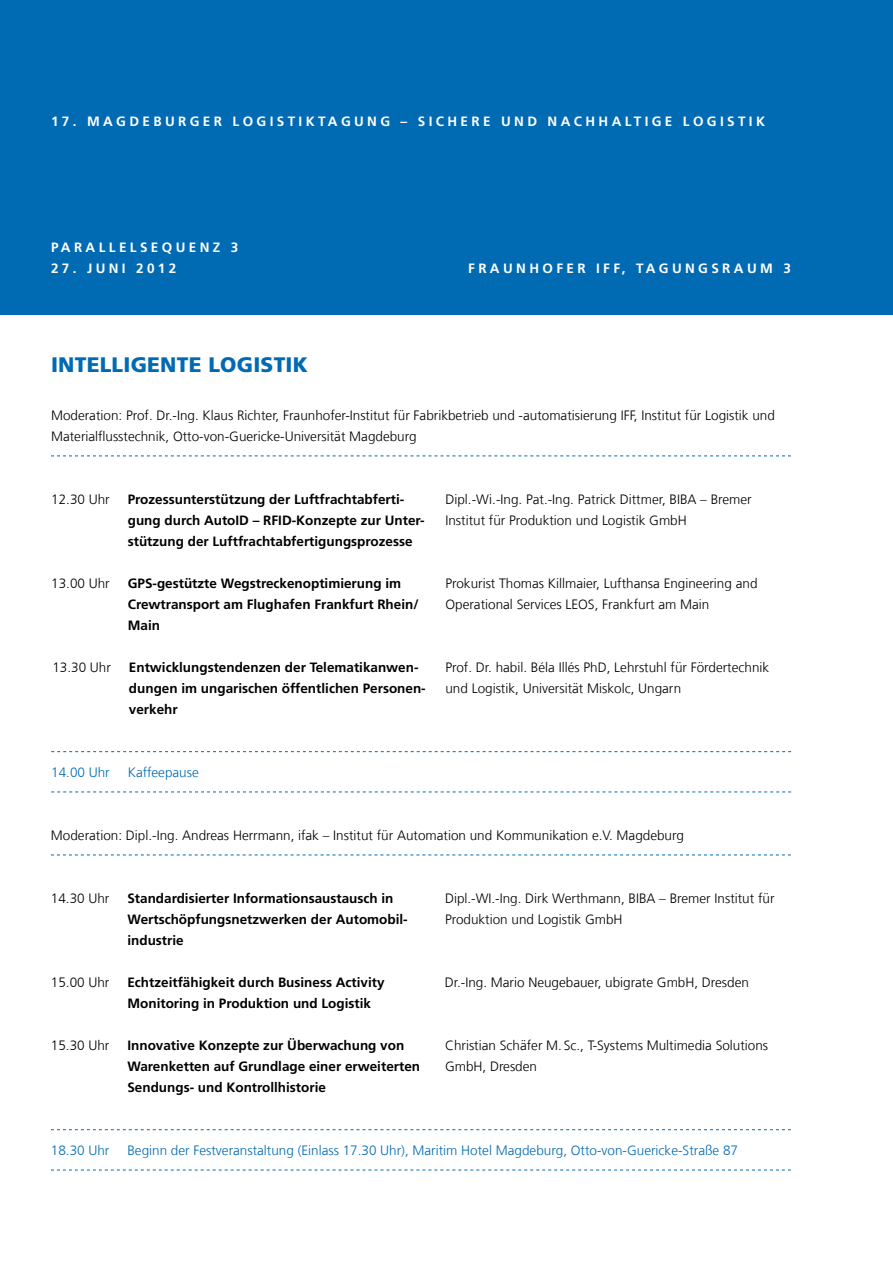
<style>
.page{position:relative;width:893px;height:1263px;background:#fff}
.page>*{position:absolute;margin:0;border:0;box-sizing:border-box;transform-origin:0 0}
.t1{font:900 21px "Frutiger LT Com";letter-spacing:.01em;color:#006ab3}
.t2{font:300 13.5px/21px "Frutiger LT Com";color:#000}
.t3{font:700 13.5px/21px "Frutiger LT Com";color:#000}
.t4{font:300 13.5px "Frutiger LT Com";color:#006ab3}
.t5{font:700 13.5px "Frutiger LT Com";letter-spacing:.25em;color:#fff}
</style>
<div class="page">
<div style="left:0;top:0;width:893px;height:315px;background:#006ab3"></div>
<svg style="left:51px;top:455px;width:740px;height:1px"></svg>
<svg style="left:51px;top:751px;width:740px;height:1px"></svg>
<svg style="left:51px;top:791px;width:740px;height:1px"></svg>
<svg style="left:51px;top:1129px;width:740px;height:1px"></svg>
<svg style="left:51px;top:1169px;width:740px;height:1px"></svg>
<svg style="left:51px;top:854px;width:740px;height:1px"></svg>
<p class="t5" style="left:51px;top:113px;width:715px">17. Magdeburger Logistiktagung – Sichere und nachhal tige Logistik</p>
<p class="t5" style="left:51px;top:239px;width:189px">Parall el sequenz 3</p>
<p class="t5" style="left:51px;top:260px;width:127px">27. Juni 2012</p>
<p class="t5" style="left:468px;top:260px;width:137px">F raunhofer IFF</p>
<p class="t5" style="left:622px;top:260px;width:171px">, Tagungsraum 3</p>
<h1 class="t1" style="left:51px;top:352px;width:258px">INTELLIGENTE LOGISTIK</h1>
<p class="t2" style="left:51px;top:405px;width:725px">Moderation: Prof. Dr.-Ing. Klaus Richter, Fraunhofer-Institut für Fabrikbetrieb und -automatisierung IFF, Institut für Logistik und<br>Materialflusstechnik, Otto-von-Guericke-Universität Magdeburg</p>
<p class="t2" style="left:51px;top:489px;width:60px">12.30 Uhr</p>
<p class="t3" style="left:128px;top:488px;width:278px">Prozessunterstützung der Luftfrachtabferti&shy;gung durch AutoID – RFID</p>
<p class="t3" style="left:128px;top:510px;width:298px;text-indent:164px">-Konzepte zur Unter&shy;stützung der Luftfrachtabfertigungsprozesse</p>
<p class="t2" style="left:445px;top:489px;width:308px">Dipl.-Wi.-Ing. Pat.-Ing. Patrick Dittmer, BIBA – Bremer<br>Institut für Produktion und Logistik GmbH</p>
<p class="t3" style="left:128px;top:573px;width:292px;text-indent:25px">-gestützte Wegstreckenoptimierung im<br>Crewtransport am Flughafen Frankfurt Rhein/<br>Main</p>
<p class="t2" style="left:445px;top:573px;width:314px">Prokurist Thomas Killmaier, Lufthansa Engineering and<br>Operational Services LEOS, Frankfurt am Main</p>
<p class="t2" style="left:51px;top:573px;width:60px">13.00 Uhr</p>
<p class="t3" style="left:128px;top:573px;width:9px">GPS</p>
<p class="t2" style="left:52px;top:657px;width:60px">13.30 Uhr</p>
<p class="t3" style="left:129px;top:657px;width:298px">Entwicklungstendenzen der Telematikanwen&shy;dungen im ungarischen öffentlichen Personen&shy;verkehr</p>
<p class="t2" style="left:445px;top:657px;width:325px">Prof. Dr. habil. Béla Illés PhD, Lehrstuhl für Fördertechnik und Logistik, Universität Miskolc, Ungarn</p>
<p class="t4" style="left:51px;top:764px;width:60px">14.00 Uhr</p>
<p class="t4" style="left:128px;top:764px;width:73px">Kaffeepause</p>
<p class="t2" style="left:51px;top:825px;width:635px">Moderation: Dipl.-Ing. Andreas Herrmann, ifak – Institut für Automation und Kommunikation e.V. Magdeburg</p>
<p class="t2" style="left:51px;top:888px;width:60px">14.30 Uhr</p>
<p class="t3" style="left:127px;top:887px;width:281px">Standardisierter Informationsaustausch in<br>Wertschöpfungsnetzwerken der Automobil&shy;industrie</p>
<p class="t2" style="left:445px;top:888px;width:331px">Dipl.-WI.-Ing. Dirk Werthmann, BIBA – Bremer Institut für<br>Produktion und Logistik GmbH</p>
<p class="t2" style="left:51px;top:972px;width:60px">15.00 Uhr</p>
<p class="t3" style="left:127px;top:971px;width:259px">Echtzeitfähigkeit durch Business Activity<br>Monitoring in Produktion und Logistik</p>
<p class="t2" style="left:445px;top:972px;width:306px">Dr.-Ing. Mario Neugebauer, ubigrate GmbH, Dresden</p>
<p class="t2" style="left:51px;top:1035px;width:60px">15.30 Uhr</p>
<p class="t3" style="left:127px;top:1034px;width:294px">Innovative Konzepte zur Überwachung von<br>Warenketten auf Grundlage einer erweiterten<br>Sendungs- und Kontrollhistorie</p>
<p class="t2" style="left:445px;top:1035px;width:325px">Christian Schäfer M.Sc., T-Systems Multimedia Solutions<br>GmbH, Dresden</p>
<p class="t4" style="left:51px;top:1142px;width:60px">18.30 Uhr</p>
<p class="t4" style="left:127px;top:1142px;width:612px">Beginn der Festveranstaltung (Einlass 17.30 Uhr), Maritim Hotel Magdeburg, Otto-von-Guericke-Straße 87</p>
</div>
